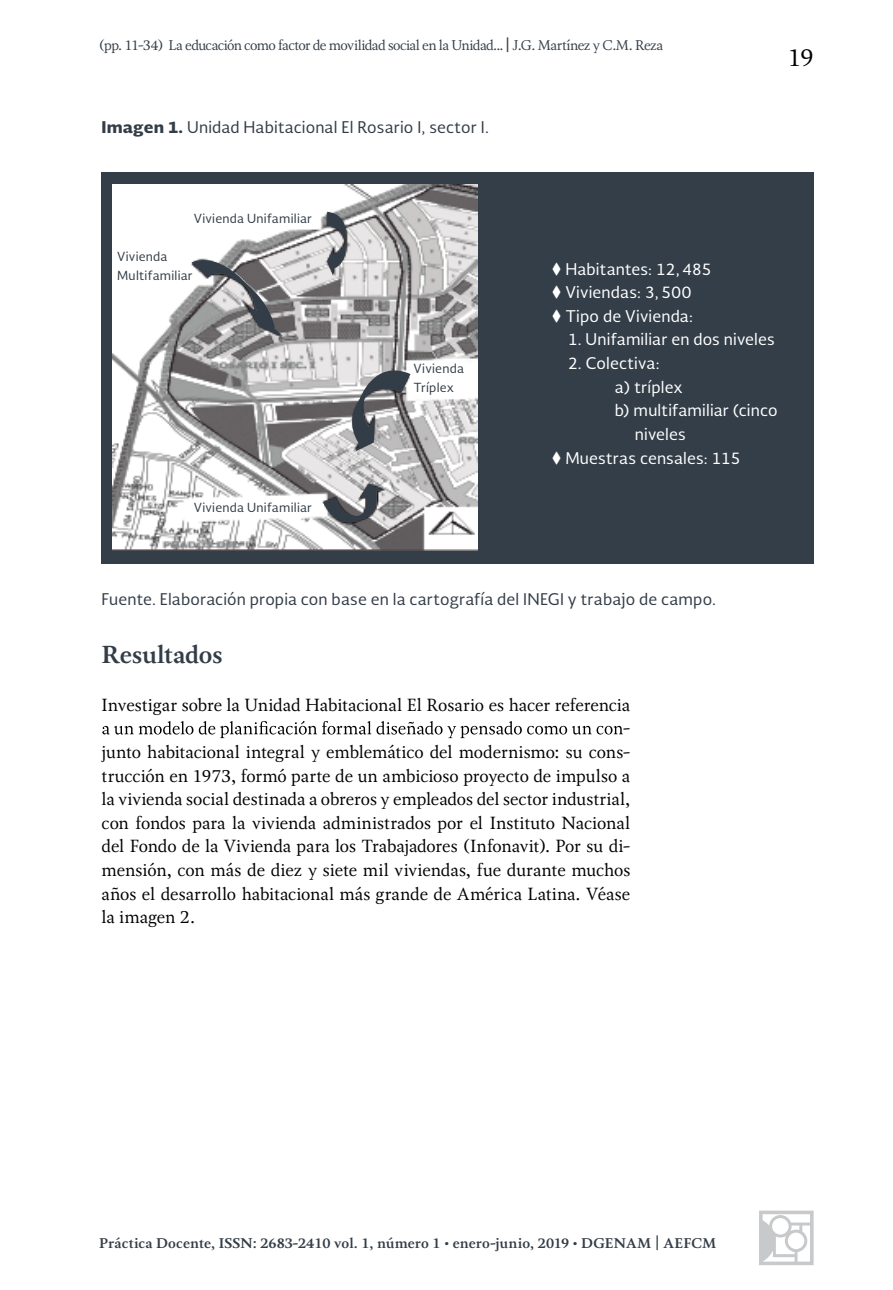
<style>
.page{position:relative;width:893px;height:1290px;background:#fff}
.page>*{position:absolute;margin:0;border:0;box-sizing:border-box;transform-origin:0 0}
.t1{font:700 24.5px "Soberana Texto";letter-spacing:-.005em;color:#333d47}
.t2{font:24.5px "Soberana Texto";color:#000}
.t3{font:17.5px "Soberana Texto";letter-spacing:-.005em;color:#000}
.t4{font:15.75px "Soberana Sans";letter-spacing:.01em;color:#fff}
.t5{font:15.75px "Soberana Sans";letter-spacing:.01em;color:#333d47}
.t6{font:14px "Soberana Texto";letter-spacing:-.04em;color:#333d47}
.t7{font:700 14px "Soberana Texto";letter-spacing:.005em;color:#333d47}
.t8{font:12.25px/18.4px "Soberana Sans";letter-spacing:.02em;color:#333d47}
.s1{font-weight:700}
.s2{font-weight:900}
.s3{font-family:"Soberana Texto"}
</style>
<div class="page">
<div style="left:102px;top:172px;width:712px;height:392px;background:#333e48"></div>
<img style="left:113px;top:185px;width:364px;height:366px">
<svg style="left:191px;top:251px;width:92px;height:85px;background:#939395"></svg>
<svg style="left:327px;top:212px;width:23px;height:63px"></svg>
<svg style="left:343px;top:358px;width:67px;height:93px"></svg>
<svg style="left:323px;top:484px;width:60px;height:48px"></svg>
<svg style="left:102px;top:721px;width:521px;height:17px"></svg>
<svg style="left:759px;top:1210px;width:55px;height:55px"></svg>
<p class="t6" style="left:99px;top:37px;width:565px">(pp. 11-34) La educación como factor de movilidad social en la Unidad... <span class="s1">|</span> J.G. Martínez y C.M. Reza</p>
<p class="t5" style="left:102px;top:116px;width:389px"><span class="s2">Imagen 1.</span> Unidad Habitacional El Rosario I, sector I.</p>
<h1 class="t2" style="left:788px;top:42px;width:28px">19</h1>
<p class="t8" style="left:194px;top:208px;width:120px">Vivienda Unifamiliar</p>
<p class="t8" style="left:117px;top:247px;width:77px">Vivienda<br>Multifamiliar</p>
<p class="t8" style="left:194px;top:498px;width:120px">Vivienda Unifamiliar</p>
<p class="t8" style="left:414px;top:359px;width:52px">Vivienda<br>Tríplex</p>
<p class="t4" style="left:552px;top:258px;width:162px"><span class="s3">◆</span> Habitantes: 12,485</p>
<p class="t4" style="left:552px;top:282px;width:141px"><span class="s3">◆</span> Viviendas: 3,500</p>
<p class="t4" style="left:552px;top:305px;width:143px"><span class="s3">◆</span> Tipo de Vivienda:</p>
<p class="t4" style="left:568px;top:329px;width:208px">1. Unifamiliar en dos niveles</p>
<p class="t4" style="left:568px;top:353px;width:93px">2. Colectiva:</p>
<p class="t4" style="left:615px;top:376px;width:70px">a) tríplex</p>
<p class="t4" style="left:615px;top:400px;width:164px">b) multifamiliar (cinco</p>
<p class="t4" style="left:635px;top:424px;width:52px">niveles</p>
<p class="t4" style="left:552px;top:447px;width:191px"><span class="s3">◆</span> Muestras censales: 115</p>
<p class="t5" style="left:102px;top:589px;width:616px">Fuente. Elaboración propia con base en la cartografía del INEGI y trabajo de campo.</p>
<h1 class="t1" style="left:102px;top:639px;width:122px">Resultados</h1>
<p class="t3" style="left:102px;top:694px;width:530px">Investigar sobre la Unidad Habitacional El Rosario es hacer referencia</p>
<p class="t3" style="left:623px;top:717px;width:8px">-</p>
<p class="t3" style="left:102px;top:741px;width:530px">junto habitacional integral y emblemático del modernismo: su cons-</p>
<p class="t3" style="left:102px;top:765px;width:530px">trucción en 1973, formó parte de un ambicioso proyecto de impulso a</p>
<p class="t3" style="left:102px;top:788px;width:530px">la vivienda social destinada a obreros y empleados del sector industrial,</p>
<p class="t3" style="left:102px;top:812px;width:530px">con fondos para la vivienda administrados por el Instituto Nacional</p>
<p class="t3" style="left:102px;top:835px;width:530px">del Fondo de la Vivienda para los Trabajadores (Infonavit). Por su di-</p>
<p class="t3" style="left:102px;top:859px;width:530px">mensión, con más de diez y siete mil viviendas, fue durante muchos</p>
<p class="t3" style="left:102px;top:883px;width:530px">años el desarrollo habitacional más grande de América Latina. Véase</p>
<p class="t3" style="left:102px;top:906px;width:95px">la imagen 2.</p>
<p class="t7" style="left:99px;top:1234px;width:619px">Práctica Docente, ISSN: 2683-2410 vol. 1, número 1 • enero-junio, 2019 • DGENAM | AEFCM</p>
</div>
